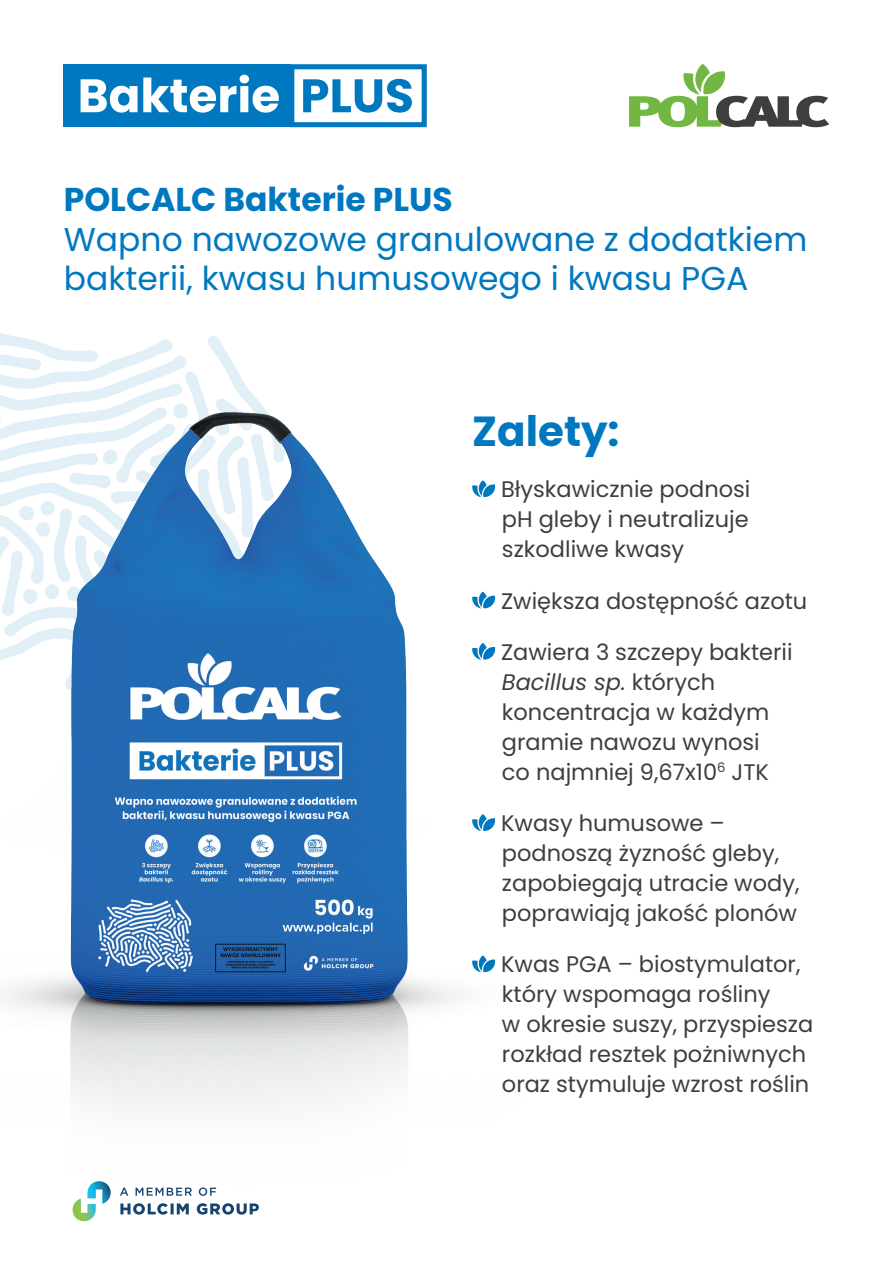
<style>
.page{position:relative;width:893px;height:1263px;background:#fff}
.page>*{position:absolute;margin:0;border:0;box-sizing:border-box;transform-origin:0 0}
.t1{font:700 42px "Poppins";color:#0078c0}
.t2{font:33px/39.6px "Poppins";color:#0078c0}
.t3{font:700 33px "Poppins";color:#0078c0}
.t4{font:22.5px/30px "Poppins";color:#3e3e3f}
.s1{font-style:italic}
</style>
<div class="page">
<svg style="left:73px;top:1211px;width:23px;height:10px"></svg>
<svg style="left:120px;top:1211px;width:136px;height:3px"></svg>
<img style="left:0;top:333px;width:496px;height:878px">
<svg style="left:472px;top:480px;width:23px;height:17px"></svg>
<svg style="left:472px;top:591px;width:23px;height:17px"></svg>
<svg style="left:472px;top:643px;width:23px;height:17px"></svg>
<svg style="left:472px;top:814px;width:23px;height:17px"></svg>
<svg style="left:472px;top:955px;width:23px;height:17px"></svg>
<div style="left:64px;top:64px;width:227px;height:63px;background:#0078c0"></div>
<svg style="left:303px;top:79px;width:109px;height:34px"></svg>
<div style="left:289px;top:64px;width:138px;height:63px;border:5px solid #0078c0"></div>
<svg style="left:81px;top:75px;width:198px;height:38px"></svg>
<svg style="left:629px;top:64px;width:200px;height:63px"></svg>
<h2 class="t3" style="left:64px;top:180px;width:390px">POLCALC Bakterie PLUS</h2>
<h2 class="t2" style="left:64px;top:219px;width:745px">Wapno nawozowe granulowane z dodatkiem bakterii, kwasu humusowego i kwasu PGA</h2>
<h1 class="t1" style="left:472px;top:407px;width:149px">Zalety:</h1>
<p class="t4" style="left:501px;top:474px;width:251px;text-align:justify">Błyskawicznie podnosi pH gleby i neutralizuje szkodliwe kwasy</p>
<p class="t4" style="left:501px;top:586px;width:308px">Zwiększa dostępność azotu</p>
<p class="t4" style="left:501px;top:637px;width:293px">Zawiera 3 szczepy bakterii<br><span class="s1">Bacillus sp.</span> których koncentracja w każdym gramie nawozu wynosi<br>co najmniej 9,67x10<sup>6</sup> JTK</p>
<p class="t4" style="left:501px;top:808px;width:300px">Kwasy humusowe – podnoszą żyzność gleby, zapobiegają utracie wody, poprawiają jakość plonów</p>
<p class="t4" style="left:501px;top:949px;width:314px">Kwas PGA – biostymulator, który wspomaga rośliny<br>w okresie suszy, przyspiesza rozkład resztek pożniwnych oraz stymuluje wzrost roślin</p>
</div>
